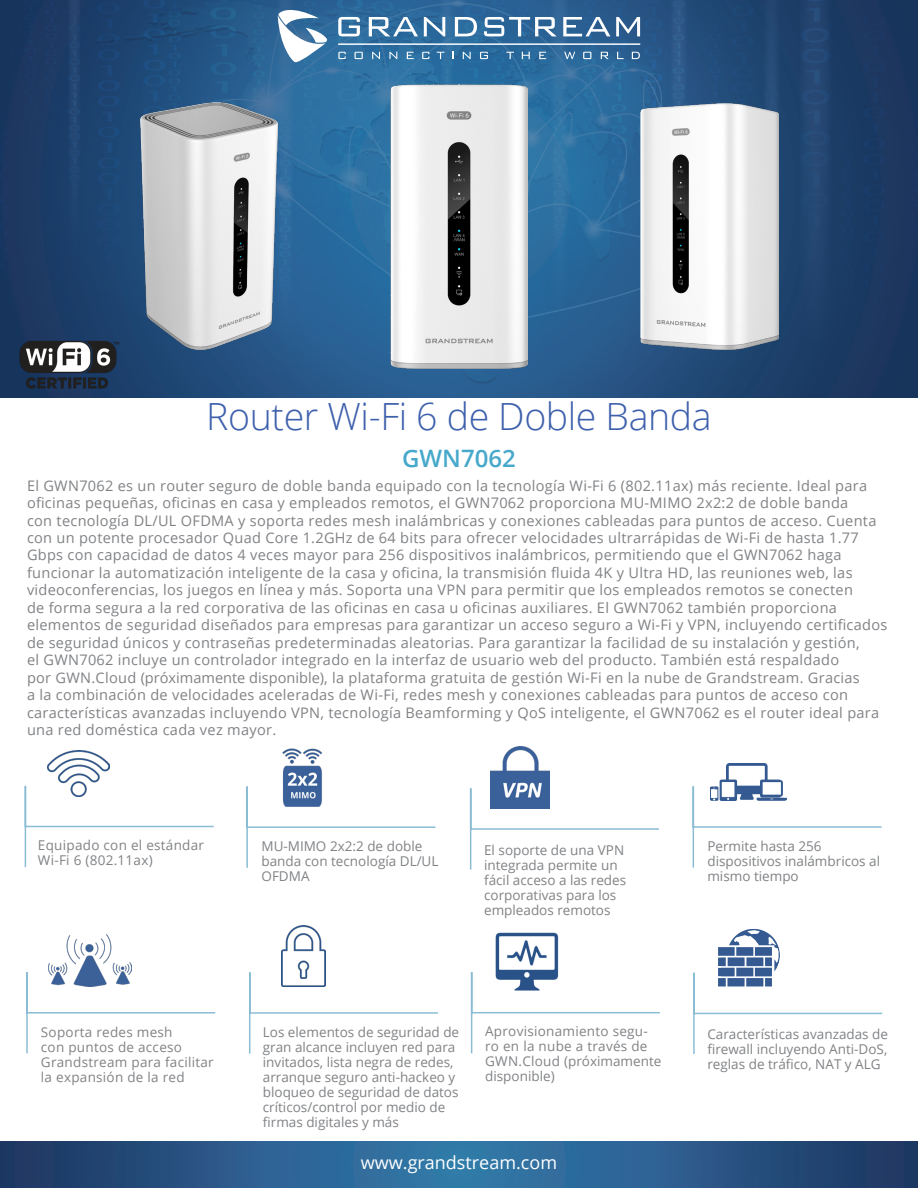
<style>
.page{position:relative;width:918px;height:1188px;background:#fff}
.page>*{position:absolute;margin:0;border:0;box-sizing:border-box;transform-origin:0 0}
.t1{font:300 37.5px "Open Sans";letter-spacing:-.01em;color:#3e60ac}
.t2{font:600 24px "Open Sans";color:#46a8ca}
.t3{font:18px "Open Sans";color:#fff}
.t4{font:14.55px/17.4px "Open Sans";letter-spacing:.02em;color:#808285}
.t5{font:13.5px/15px "Open Sans";color:#808285}
.t6{font:13.5px/15px "Open Sans";letter-spacing:.02em;color:#808285}
</style>
<div class="page">
<img style="left:0;top:0;width:918px;height:397px">
<svg style="left:278px;top:10px;width:49px;height:52px"></svg>
<svg style="left:338px;top:17px;width:22px;height:19px"></svg>
<svg style="left:369px;top:17px;width:49px;height:19px"></svg>
<svg style="left:424px;top:17px;width:21px;height:19px"></svg>
<svg style="left:455px;top:17px;width:22px;height:19px"></svg>
<svg style="left:484px;top:17px;width:73px;height:19px"></svg>
<svg style="left:563px;top:17px;width:47px;height:19px"></svg>
<svg style="left:616px;top:17px;width:24px;height:19px"></svg>
<svg style="left:338px;top:52px;width:8px;height:7px"></svg>
<svg style="left:355px;top:52px;width:8px;height:7px"></svg>
<svg style="left:372px;top:52px;width:8px;height:7px"></svg>
<svg style="left:389px;top:52px;width:8px;height:7px"></svg>
<svg style="left:407px;top:52px;width:7px;height:7px"></svg>
<svg style="left:422px;top:52px;width:8px;height:7px"></svg>
<svg style="left:437px;top:52px;width:7px;height:7px"></svg>
<svg style="left:463px;top:52px;width:8px;height:7px"></svg>
<svg style="left:480px;top:52px;width:8px;height:7px"></svg>
<svg style="left:506px;top:52px;width:8px;height:7px"></svg>
<svg style="left:522px;top:52px;width:8px;height:7px"></svg>
<svg style="left:539px;top:52px;width:7px;height:7px"></svg>
<svg style="left:632px;top:52px;width:8px;height:7px"></svg>
<svg style="left:583px;top:52px;width:8px;height:7px"></svg>
<svg style="left:601px;top:52px;width:8px;height:7px"></svg>
<svg style="left:617px;top:52px;width:7px;height:7px"></svg>
<svg style="left:564px;top:52px;width:11px;height:7px"></svg>
<hr style="left:338px;top:44px;width:302px;height:1px;background:#fff">
<svg style="left:0;top:1142px;width:918px;height:46px;background:#295988"></svg>
<svg style="left:24px;top:785px;width:190px;height:83px"></svg>
<img style="left:48px;top:751px;width:61px;height:45px">
<svg style="left:246px;top:786px;width:190px;height:82px"></svg>
<img style="left:270px;top:748px;width:64px;height:62px">
<svg style="left:470px;top:971px;width:190px;height:83px"></svg>
<img style="left:496px;top:932px;width:63px;height:59px">
<svg style="left:692px;top:786px;width:190px;height:82px"></svg>
<img style="left:711px;top:764px;width:75px;height:36px">
<svg style="left:26px;top:971px;width:190px;height:83px"></svg>
<img style="left:49px;top:934px;width:83px;height:52px">
<svg style="left:469px;top:787px;width:190px;height:83px"></svg>
<img style="left:491px;top:747px;width:58px;height:62px">
<svg style="left:249px;top:971px;width:189px;height:83px"></svg>
<img style="left:282px;top:925px;width:44px;height:62px">
<img style="left:9px;top:332px;width:118px;height:65px">
<svg style="left:693px;top:972px;width:190px;height:82px"></svg>
<img style="left:718px;top:928px;width:63px;height:61px">
<img style="left:390px;top:84px;width:138px;height:284px">
<img style="left:141px;top:103px;width:137px;height:247px">
<img style="left:640px;top:103px;width:138px;height:246px">
<p class="t1" style="left:206px;top:391px;width:507px">Router Wi-Fi 6 de Doble Banda</p>
<p class="t2" style="left:402px;top:442px;width:115px">GWN7062</p>
<p class="t4" style="left:27px;top:476px;width:862px">El GWN7062 es un router seguro de doble banda equipado con la tecnología Wi-Fi 6 (802.11ax) más reciente. Ideal para oficinas pequeñas, oficinas en casa y empleados remotos, el GWN7062 proporciona MU-MIMO 2x2:2 de doble banda<br>con tecnología DL/UL OFDMA y soporta redes mesh inalámbricas y conexiones cableadas para puntos de acceso. Cuenta con un potente procesador Quad Core 1.2GHz de 64 bits para ofrecer velocidades ultrarrápidas de Wi-Fi de hasta 1.77<br>Gbps con capacidad de datos 4 veces mayor para 256 dispositivos inalámbricos, permitiendo que el GWN7062 haga funcionar la automatización inteligente de la casa y oficina, la transmisión fluida 4K y Ultra HD, las reuniones web, las videoconferencias, los juegos en línea y más. Soporta una VPN para permitir que los empleados remotos se conecten<br>de forma segura a la red corporativa de las oficinas en casa u oficinas auxiliares. El GWN7062 también proporciona elementos de seguridad diseñados para empresas para garantizar un acceso seguro a Wi-Fi y VPN, incluyendo certificados de seguridad únicos y contraseñas predeterminadas aleatorias. Para garantizar la facilidad de su instalación y gestión,<br>el GWN7062 incluye un controlador integrado en la interfaz de usuario web del producto. También está respaldado<br>por GWN.Cloud (próximamente disponible), la plataforma gratuita de gestión Wi-Fi en la nube de Grandstream. Gracias<br>a la combinación de velocidades aceleradas de Wi-Fi, redes mesh y conexiones cableadas para puntos de acceso con características avanzadas incluyendo VPN, tecnología Beamforming y QoS inteligente, el GWN7062 es el router ideal para una red doméstica cada vez mayor.</p>
<p class="t6" style="left:38px;top:837px;width:168px">Equipado con el estándar<br>Wi-Fi 6 (802.11ax)</p>
<p class="t5" style="left:261px;top:838px;width:178px">MU-MIMO 2x2:2 de doble banda con tecnología DL/UL<br>OFDMA</p>
<p class="t5" style="left:484px;top:842px;width:144px">El soporte de una VPN integrada permite un fácil acceso a las redes corporativas para los empleados remotos</p>
<p class="t5" style="left:707px;top:838px;width:174px">Permite hasta 256 dispositivos inalámbricos al mismo tiempo</p>
<p class="t6" style="left:41px;top:1024px;width:174px">Soporta redes mesh<br>con puntos de acceso<br>Grandstream para facilitar la expansión de la red</p>
<p class="t6" style="left:485px;top:1024px;width:178px">Aprovisionamiento segu&shy;ro en la nube a través de<br>GWN.Cloud (próximamente disponible)</p>
<p class="t5" style="left:263px;top:1024px;width:198px">Los elementos de seguridad de gran alcance incluyen red para invitados, lista negra de redes, arranque seguro anti-hackeo y bloqueo de seguridad de datos críticos/control por medio de firmas digitales y más</p>
<p class="t5" style="left:707px;top:1026px;width:182px;text-align:justify">Características avanzadas de firewall incluyendo Anti-DoS, reglas de tráfico, NAT y ALG</p>
<p class="t3" style="left:361px;top:1151px;width:198px">www.grandstream.com</p>
</div>
